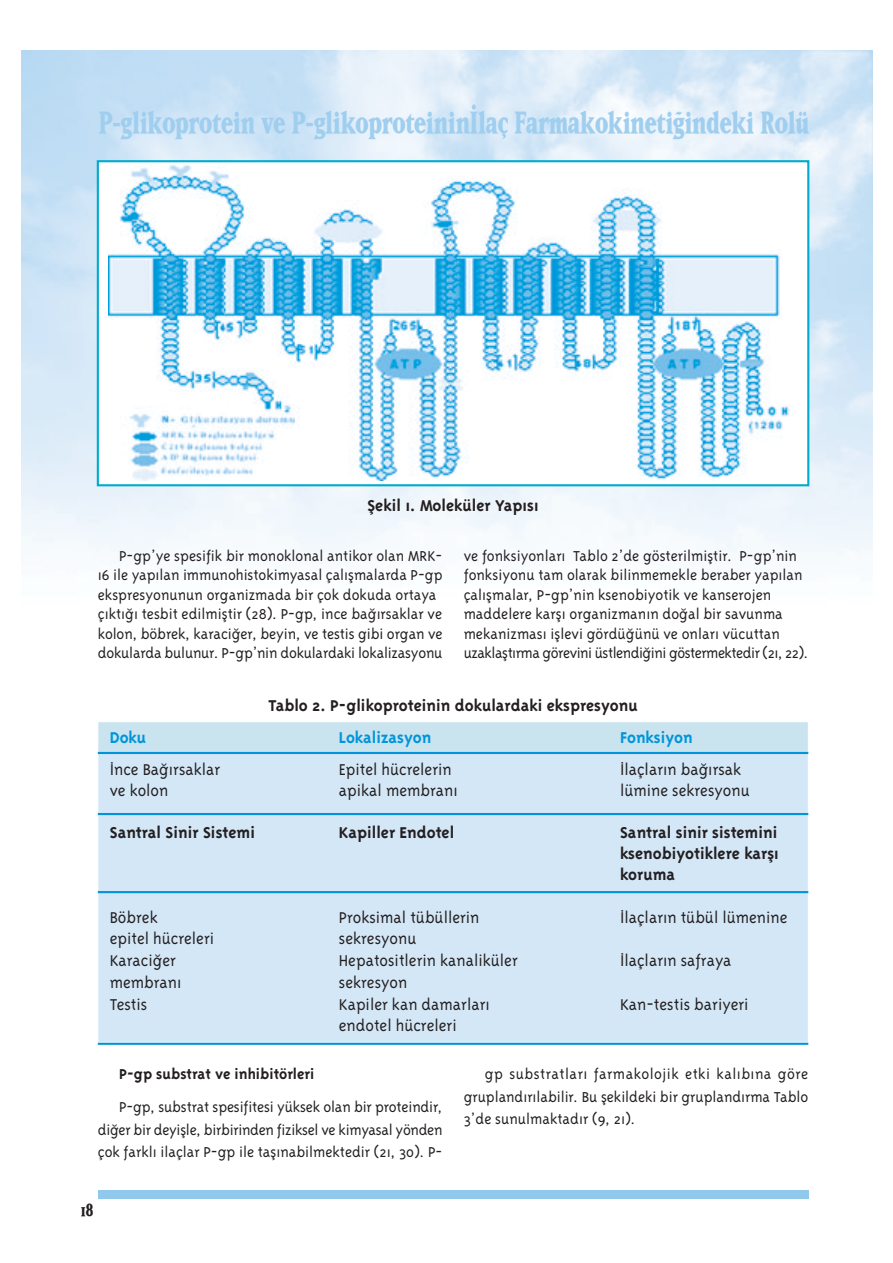
<style>
.page{position:relative;width:893px;height:1263px;background:#fff}
.page>*{position:absolute;margin:0;border:0;box-sizing:border-box;transform-origin:0 0}
.t1{font:800 36px "Matrix Trk";letter-spacing:-.01em;color:#9fceef;scale:.7 1}
.t2{font:800 21px "Matrix Trk";color:#231f20;scale:.7 1}
.t3{font:300 18px "Triplex";color:#231f20}
.t4{font:700 18px/21px "Triplex";color:#231f20;text-align:justify}
.t5{font:700 18px "Triplex";color:#0095da}
.t6{font:300 16.5px/19.5px "Triplex";color:#231f20}
.t7{font:700 16.5px "Triplex";color:#231f20}
</style>
<div class="page">
<div style="left:98px;top:753px;width:710px;height:290px;background:#d4e7f7;border:1px solid #fff"></div>
<div style="left:98px;top:1191px;width:710px;height:8px;background:#91c9ed"></div>
<hr style="left:98px;top:1043px;width:710px;height:2px;background:#0095da">
<hr style="left:98px;top:813px;width:710px;height:2px;background:#0095da">
<hr style="left:98px;top:891px;width:710px;height:2px;background:#0095da">
<img style="left:108px;top:164px;width:682px;height:316px">
<div style="left:97px;top:160px;width:712px;height:326px;border:2px solid #00accd"></div>
<div style="left:98px;top:722px;width:710px;height:32px;background:#c9e3ef;border:1px solid #fff"></div>
<hr style="left:98px;top:752px;width:710px;height:2px;background:#0095da">
<h1 class="t1" style="left:99px;top:104px;width:1016px">P-glikoprotein ve P-glikoproteinin‹laç Farmakokineti¤indeki Rolü</h1>
<p class="t4" style="left:367px;top:497px;width:173px">fiekil 1. Moleküler Yap›s›</p>
<p class="t6" style="left:98px;top:547px;width:346px;text-indent:21px">P-gp’ye spesifik bir monoklonal antikor olan MRK-16 ile yap›lan immunohistokimyasal çal›flmalarda P-gp ekspresyonunun organizmada bir çok dokuda ortaya ç›kt›¤› tesbit edilmifltir (28). P-gp, ince ba¤›rsaklar ve kolon, böbrek, karaci¤er, beyin, ve testis gibi organ ve dokularda bulunur. P-gp’nin dokulardaki lokalizasyonu</p>
<p class="t6" style="left:463px;top:547px;width:346px">ve fonksiyonlar› Tablo 2’de gösterilmifltir. P-gp’nin fonksiyonu tam olarak bilinmemekle beraber yap›lan çal›flmalar, P-gp’nin ksenobiyotik ve kanserojen maddelere karfl› organizman›n do¤al bir savunma mekanizmas› ifllevi gördü¤ünü ve onlar› vücuttan uzaklaflt›rma görevini üstlendi¤ini göstermektedir (21, 22).</p>
<p class="t4" style="left:268px;top:696px;width:371px">Tablo 2. P-glikoproteinin dokulardaki ekspresyonu</p>
<p class="t5" style="left:110px;top:731px;width:38px">Doku</p>
<p class="t5" style="left:339px;top:731px;width:94px">Lokalizasyon</p>
<p class="t5" style="left:620px;top:731px;width:74px">Fonksiyon</p>
<p class="t3" style="left:110px;top:762px;width:112px">‹nce Ba¤›rsaklar</p>
<p class="t3" style="left:339px;top:762px;width:114px">Epitel hücrelerin</p>
<p class="t3" style="left:620px;top:762px;width:123px">‹laçlar›n ba¤›rsak</p>
<p class="t3" style="left:110px;top:783px;width:60px">ve kolon</p>
<p class="t3" style="left:339px;top:783px;width:120px">apikal membran›</p>
<p class="t3" style="left:620px;top:783px;width:131px">lümine sekresyonu</p>
<p class="t4" style="left:110px;top:823px;width:147px">Santral Sinir Sistemi</p>
<p class="t4" style="left:339px;top:823px;width:117px">Kapiller Endotel</p>
<p class="t4" style="left:620px;top:823px;width:160px">Santral sinir sistemini ksenobiyotiklere karfl› koruma</p>
<p class="t3" style="left:110px;top:910px;width:50px">Böbrek</p>
<p class="t3" style="left:339px;top:910px;width:142px">Proksimal tübüllerin</p>
<p class="t3" style="left:620px;top:910px;width:169px">‹laçlar›n tübül lümenine</p>
<p class="t3" style="left:110px;top:932px;width:106px">epitel hücreleri</p>
<p class="t3" style="left:339px;top:932px;width:79px">sekresyonu</p>
<p class="t3" style="left:110px;top:954px;width:68px">Karaci¤er</p>
<p class="t3" style="left:339px;top:954px;width:180px">Hepatositlerin kanaliküler</p>
<p class="t3" style="left:620px;top:954px;width:113px">‹laçlar›n safraya</p>
<p class="t3" style="left:110px;top:975px;width:73px">membran›</p>
<p class="t3" style="left:339px;top:975px;width:70px">sekresyon</p>
<p class="t3" style="left:110px;top:997px;width:39px">Testis</p>
<p class="t3" style="left:339px;top:997px;width:152px">Kapiler kan damarlar›</p>
<p class="t3" style="left:620px;top:997px;width:130px">Kan-testis bariyeri</p>
<p class="t3" style="left:339px;top:1019px;width:119px">endotel hücreleri</p>
<p class="t7" style="left:119px;top:1068px;width:197px">P-gp substrat ve inhibitörleri</p>
<p class="t6" style="left:98px;top:1097px;width:346px;line-height:22.5px;text-align:justify;text-indent:21px">P-gp, substrat spesifitesi yüksek olan bir proteindir, di¤er bir deyiflle, birbirinden fiziksel ve kimyasal yönden çok farkl› ilaçlar P-gp ile tafl›nabilmektedir (21, 30). P-</p>
<p class="t2" style="left:81px;top:1199px;width:19px">18</p>
<p class="t6" style="left:463px;top:1064px;width:346px;line-height:22.5px;text-align:justify;text-indent:21px">gp substratlar› farmakolojik etki kal›b›na göre grupland›r›labilir. Bu flekildeki bir grupland›rma Tablo 3’de sunulmaktad›r (9, 21).</p>
</div>
